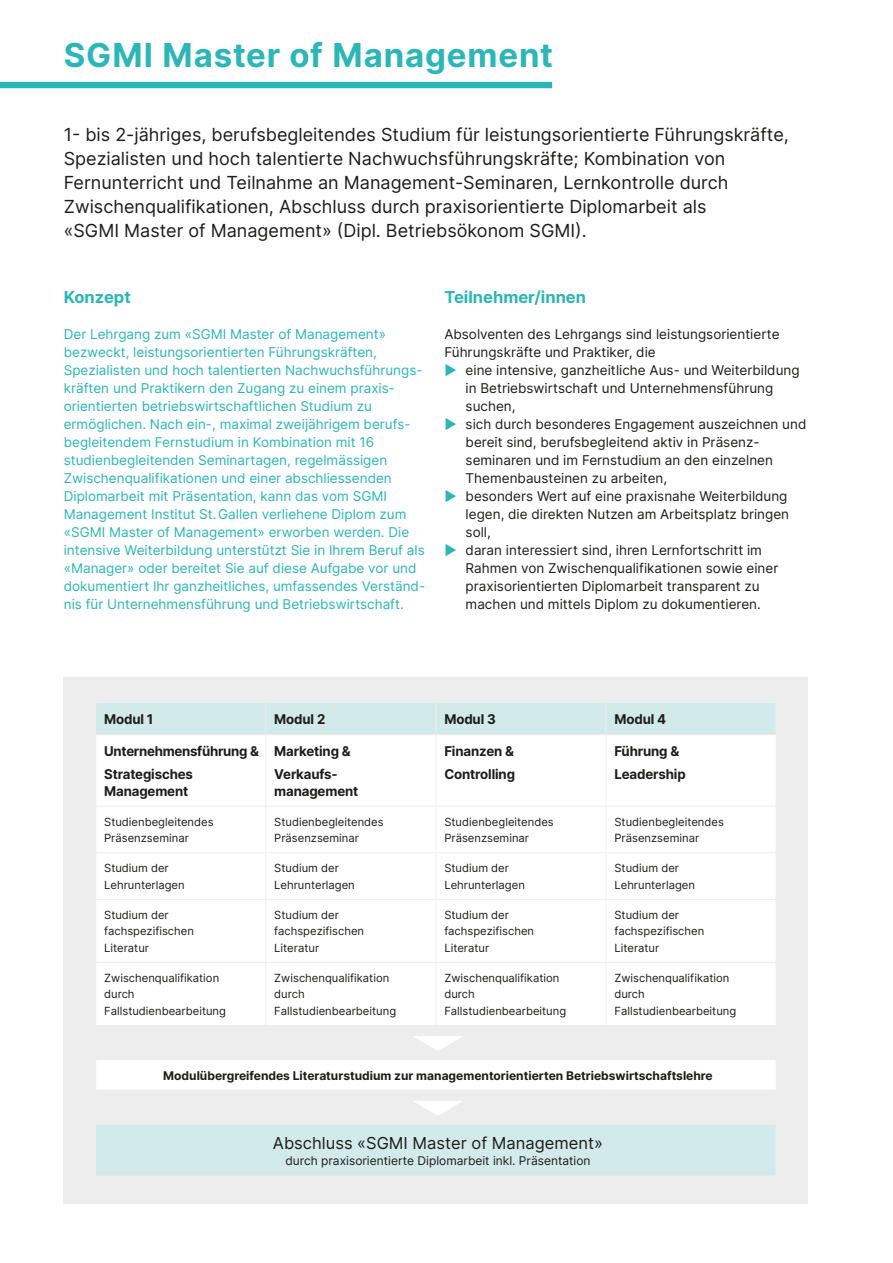
<style>
.page{position:relative;width:893px;height:1263px;background:#fff}
.page>*{position:absolute;margin:0;border:0;box-sizing:border-box;transform-origin:0 0}
.t1{font:700 33px "Inter";letter-spacing:.025em;color:#2bb6b7}
.t2{font:18px/24px "Inter";color:#1d1d1b}
.t3{font:16.5px "Inter";color:#1d1d1b}
.t4{font:700 16.5px "Inter";color:#2bb6b7}
.t5{font:13.5px/18px "Inter";color:#2bb6b7}
.t6{font:13.5px "Inter";color:#1d1d1b}
.t7{font:700 13.5px/23px "Inter";letter-spacing:-.01em;color:#1d1d1b}
.t8{font:700 12px "Inter";color:#1d1d1b}
.t9{font:12px "Inter";color:#1d1d1b}
.t10{font:11.25px/16.5px "Inter";color:#1d1d1b}
.s1{color:#2bb6b7}
</style>
<div class="page">
<div style="left:0;top:82px;width:552px;height:6px;background:#2bb6b7"></div>
<div style="left:64px;top:676px;width:744px;height:527px;background:#ededed"></div>
<svg style="left:96px;top:703px;width:680px;height:472px;fill:#d3eaeb"></svg>
<svg style="left:96px;top:735px;width:680px;height:355px;background:#fdfdfd"></svg>
<hr style="left:265px;top:703px;width:1px;height:31px;background:#ededed">
<hr style="left:435px;top:703px;width:1px;height:31px;background:#ededed">
<hr style="left:606px;top:703px;width:1px;height:31px;background:#ededed">
<hr style="left:95px;top:734px;width:171px;height:1px;background:#ededed">
<hr style="left:266px;top:734px;width:170px;height:1px;background:#ededed">
<hr style="left:265px;top:735px;width:1px;height:71px;background:#ededed">
<hr style="left:436px;top:734px;width:170px;height:1px;background:#ededed">
<hr style="left:435px;top:735px;width:1px;height:71px;background:#ededed">
<hr style="left:606px;top:734px;width:170px;height:1px;background:#ededed">
<hr style="left:606px;top:735px;width:1px;height:71px;background:#ededed">
<hr style="left:95px;top:806px;width:171px;height:1px;background:#ededed">
<hr style="left:266px;top:806px;width:170px;height:1px;background:#ededed">
<hr style="left:265px;top:807px;width:1px;height:45px;background:#ededed">
<hr style="left:436px;top:806px;width:170px;height:1px;background:#ededed">
<hr style="left:435px;top:807px;width:1px;height:45px;background:#ededed">
<hr style="left:606px;top:806px;width:170px;height:1px;background:#ededed">
<hr style="left:606px;top:807px;width:1px;height:45px;background:#ededed">
<hr style="left:95px;top:852px;width:171px;height:1px;background:#ededed">
<hr style="left:266px;top:852px;width:170px;height:1px;background:#ededed">
<hr style="left:265px;top:853px;width:1px;height:46px;background:#ededed">
<hr style="left:436px;top:852px;width:170px;height:1px;background:#ededed">
<hr style="left:435px;top:853px;width:1px;height:46px;background:#ededed">
<hr style="left:606px;top:852px;width:170px;height:1px;background:#ededed">
<hr style="left:606px;top:853px;width:1px;height:46px;background:#ededed">
<hr style="left:95px;top:899px;width:171px;height:1px;background:#ededed">
<hr style="left:266px;top:899px;width:170px;height:1px;background:#ededed">
<hr style="left:265px;top:900px;width:1px;height:62px;background:#ededed">
<hr style="left:436px;top:899px;width:170px;height:1px;background:#ededed">
<hr style="left:435px;top:900px;width:1px;height:62px;background:#ededed">
<hr style="left:606px;top:899px;width:170px;height:1px;background:#ededed">
<hr style="left:606px;top:900px;width:1px;height:62px;background:#ededed">
<hr style="left:95px;top:962px;width:171px;height:1px;background:#ededed">
<hr style="left:266px;top:962px;width:170px;height:1px;background:#ededed">
<hr style="left:265px;top:963px;width:1px;height:62px;background:#ededed">
<hr style="left:436px;top:962px;width:170px;height:1px;background:#ededed">
<hr style="left:435px;top:963px;width:1px;height:62px;background:#ededed">
<hr style="left:606px;top:962px;width:170px;height:1px;background:#ededed">
<hr style="left:606px;top:963px;width:1px;height:62px;background:#ededed">
<hr style="left:95px;top:1025px;width:171px;height:1px;background:#ededed">
<hr style="left:266px;top:1025px;width:170px;height:1px;background:#ededed">
<hr style="left:436px;top:1025px;width:170px;height:1px;background:#ededed">
<hr style="left:606px;top:1025px;width:170px;height:1px;background:#ededed">
<hr style="left:95px;top:1059px;width:171px;height:1px;background:#ededed">
<hr style="left:266px;top:1059px;width:170px;height:1px;background:#ededed">
<hr style="left:436px;top:1059px;width:170px;height:1px;background:#ededed">
<hr style="left:606px;top:1059px;width:170px;height:1px;background:#ededed">
<hr style="left:95px;top:1090px;width:171px;height:1px;background:#ededed">
<hr style="left:266px;top:1090px;width:170px;height:1px;background:#ededed">
<hr style="left:436px;top:1090px;width:170px;height:1px;background:#ededed">
<hr style="left:606px;top:1090px;width:170px;height:1px;background:#ededed">
<hr style="left:95px;top:1124px;width:171px;height:1px;background:#ededed">
<hr style="left:266px;top:1124px;width:170px;height:1px;background:#ededed">
<hr style="left:436px;top:1124px;width:170px;height:1px;background:#ededed">
<hr style="left:606px;top:1124px;width:170px;height:1px;background:#ededed">
<svg style="left:412px;top:1036px;width:51px;height:15px"></svg>
<svg style="left:412px;top:1101px;width:51px;height:15px"></svg>
<h1 class="t1" style="left:64px;top:31px;width:491px">SGMI Master of Management</h1>
<p class="t2" style="left:64px;top:122px;width:727px">1- bis 2-jähriges, berufsbegleitendes Studium für leistungsorientierte Führungskräfte, Spezialisten und hoch talentierte Nachwuchsführungskräfte; Kombination von Fernunterricht und Teilnahme an Management-Seminaren, Lernkontrolle durch Zwischenqualifikationen, Abschluss durch praxisorientierte Diplomarbeit als<br>«SGMI Master of Management» (Dipl. Betriebsökonom SGMI).</p>
<p class="t4" style="left:64px;top:285px;width:68px">Konzept</p>
<p class="t5" style="left:64px;top:325px;width:363px">Der Lehrgang zum «SGMI Master of Management» bezweckt, leistungsorientierten Führungskräften, Spezialisten und hoch talentierten Nachwuchsführungs&shy;kräften und Praktikern den Zugang zu einem praxis&shy;orientierten betriebswirtschaftlichen Studium zu ermöglichen. Nach ein-, maximal zweijährigem berufs&shy;begleitendem Fernstudium in Kombination mit 16 studienbegleitenden Seminartagen, regelmässigen Zwischenqualifikationen und einer abschliessenden Diplomarbeit mit Präsentation, kann das vom SGMI Management Institut St.Gallen verliehene Diplom zum «SGMI Master of Management» erworben werden. Die intensive Weiterbildung unterstützt Sie in Ihrem Beruf als «Manager» oder bereitet Sie auf diese Aufgabe vor und dokumentiert Ihr ganzheitliches, umfassendes Verständ&shy;nis für Unternehmensführung und Betriebswirtschaft.</p>
<p class="t4" style="left:444px;top:285px;width:143px">Teilnehmer/innen</p>
<p class="t6" style="left:444px;top:324px;width:337px">Absolventen des Lehrgangs sind leistungsorientierte</p>
<p class="t6" style="left:444px;top:342px;width:213px">Führungskräfte und Praktiker, die</p>
<p class="t6" style="left:444px;top:360px;width:357px"><span class="s1">▶</span> eine intensive, ganzheitliche Aus- und Weiterbildung</p>
<p class="t6" style="left:466px;top:378px;width:309px">in Betriebswirtschaft und Unternehmensführung</p>
<p class="t6" style="left:466px;top:396px;width:51px">suchen,</p>
<p class="t6" style="left:444px;top:414px;width:364px"><span class="s1">▶</span> sich durch besonderes Engagement auszeichnen und</p>
<p class="t6" style="left:466px;top:432px;width:294px">bereit sind, berufsbegleitend aktiv in Präsenz-</p>
<p class="t6" style="left:466px;top:450px;width:309px">seminaren und im Fernstudium an den einzelnen</p>
<p class="t6" style="left:466px;top:468px;width:203px">Themenbausteinen zu arbeiten,</p>
<p class="t6" style="left:444px;top:486px;width:345px"><span class="s1">▶</span> besonders Wert auf eine praxisnahe Weiterbildung</p>
<p class="t6" style="left:466px;top:504px;width:325px">legen, die direkten Nutzen am Arbeitsplatz bringen</p>
<p class="t6" style="left:466px;top:522px;width:27px">soll,</p>
<p class="t6" style="left:444px;top:540px;width:319px"><span class="s1">▶</span> daran interessiert sind, ihren Lernfortschritt im</p>
<p class="t6" style="left:466px;top:558px;width:314px">Rahmen von Zwischenqualifikationen sowie einer</p>
<p class="t6" style="left:466px;top:576px;width:295px">praxisorientierten Diplomarbeit transparent zu</p>
<p class="t6" style="left:466px;top:594px;width:297px">machen und mittels Diplom zu dokumentieren.</p>
<p class="t7" style="left:104px;top:707px;width:51px">Modul 1</p>
<p class="t7" style="left:274px;top:707px;width:53px">Modul 2</p>
<p class="t7" style="left:444px;top:707px;width:53px">Modul 3</p>
<p class="t7" style="left:614px;top:707px;width:53px">Modul 4</p>
<p class="t7" style="left:104px;top:739px;width:156px">Unternehmensführung &amp;<br>Strategisches</p>
<p class="t7" style="left:104px;top:779px;width:86px">Management</p>
<p class="t7" style="left:274px;top:739px;width:78px">Marketing &amp;<br>Verkaufs-</p>
<p class="t7" style="left:274px;top:779px;width:86px">management</p>
<p class="t7" style="left:444px;top:739px;width:72px">Finanzen &amp;<br>Controlling</p>
<p class="t7" style="left:614px;top:739px;width:73px">Führung &amp;<br>Leadership</p>
<p class="t10" style="left:104px;top:813px;width:111px">Studienbegleitendes<br>Präsenzseminar</p>
<p class="t10" style="left:274px;top:813px;width:111px">Studienbegleitendes<br>Präsenzseminar</p>
<p class="t10" style="left:444px;top:813px;width:111px">Studienbegleitendes<br>Präsenzseminar</p>
<p class="t10" style="left:614px;top:813px;width:111px">Studienbegleitendes<br>Präsenzseminar</p>
<p class="t10" style="left:104px;top:860px;width:82px">Studium der<br>Lehrunterlagen</p>
<p class="t10" style="left:274px;top:860px;width:82px">Studium der<br>Lehrunterlagen</p>
<p class="t10" style="left:444px;top:860px;width:82px">Studium der<br>Lehrunterlagen</p>
<p class="t10" style="left:614px;top:860px;width:82px">Studium der<br>Lehrunterlagen</p>
<p class="t10" style="left:104px;top:906px;width:91px">Studium der fachspezifischen<br>Literatur</p>
<p class="t10" style="left:274px;top:906px;width:91px">Studium der fachspezifischen<br>Literatur</p>
<p class="t10" style="left:444px;top:906px;width:91px">Studium der fachspezifischen<br>Literatur</p>
<p class="t10" style="left:614px;top:906px;width:91px">Studium der fachspezifischen<br>Literatur</p>
<p class="t10" style="left:104px;top:969px;width:123px">Zwischenqualifikation durch<br>Fallstudienbearbeitung</p>
<p class="t10" style="left:274px;top:969px;width:123px">Zwischenqualifikation durch<br>Fallstudienbearbeitung</p>
<p class="t10" style="left:444px;top:969px;width:123px">Zwischenqualifikation durch<br>Fallstudienbearbeitung</p>
<p class="t10" style="left:614px;top:969px;width:123px">Zwischenqualifikation durch<br>Fallstudienbearbeitung</p>
<p class="t8" style="left:163px;top:1066px;width:551px">Modulübergreifendes Literaturstudium zur managementorientierten Betriebswirtschaftslehre</p>
<p class="t3" style="left:273px;top:1131px;width:332px">Abschluss «SGMI Master of Management»</p>
<p class="t9" style="left:285px;top:1152px;width:307px">durch praxisorientierte Diplomarbeit inkl. Präsentation</p>
</div>
